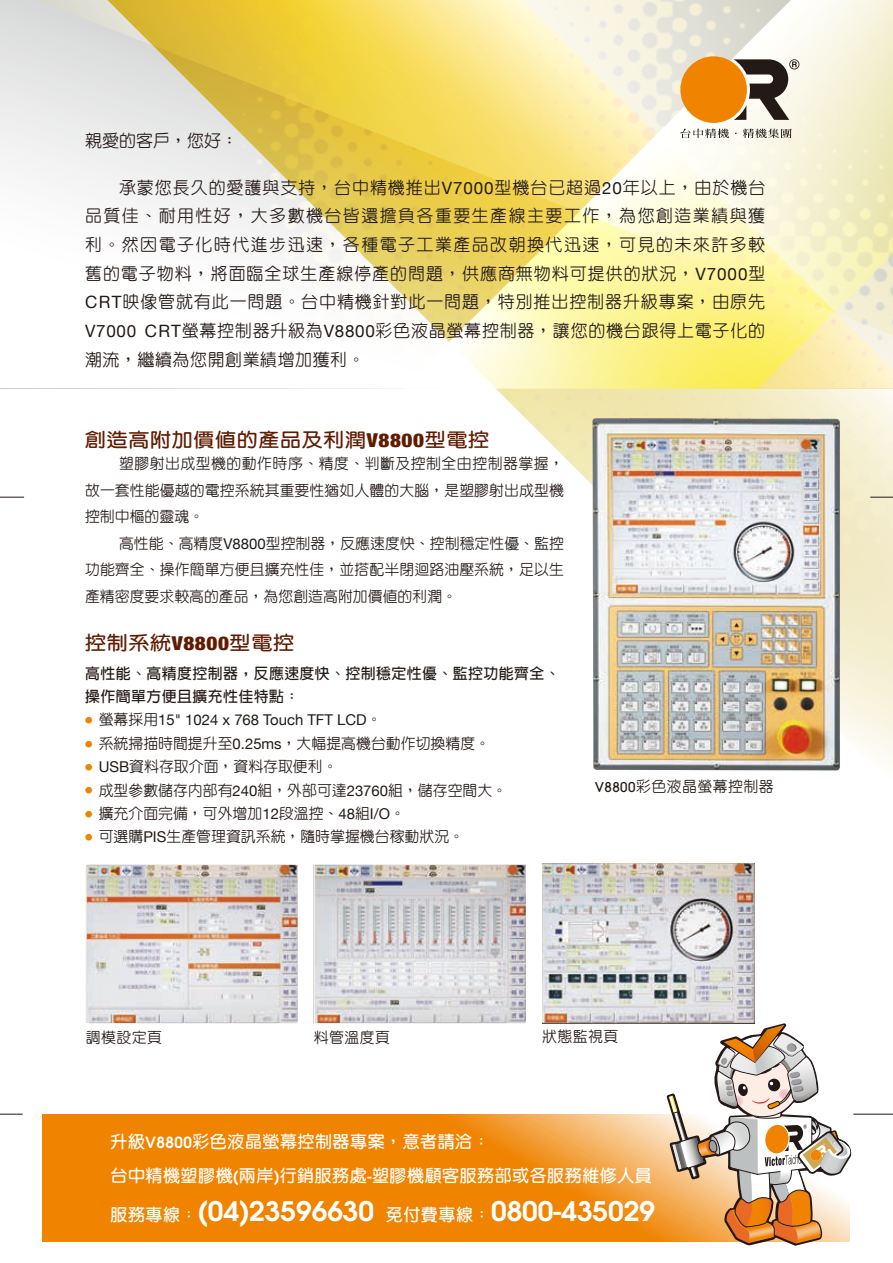
<style>
.page{position:relative;width:893px;height:1263px;background:#fff}
.page>*{position:absolute;margin:0;border:0;box-sizing:border-box;transform-origin:0 0}
.t1{font:600 29.7px "Avant Garde Gothic Itc T";color:#fff;scale:1.05 1}
.t2{font:700 19.2px "AR Yuan B5";letter-spacing:.03em;color:#601b00;scale:1.1 1}
.t3{font:500 16.95px/28.7px "AR Yuan B5";letter-spacing:.045em;color:#231916;text-align:justify}
.t4{font:700 16.95px/34px "AR Yuan B5";letter-spacing:.03em;color:#fff}
.t5{font:500 14.85px/26.5px "AR Yuan B5";color:#231916;text-align:justify}
.t6{font:700 14.85px/23.1px "AR New Hei B5";letter-spacing:.03em;color:#231916}
.t7{font:14.85px "Helvetica Neue";color:#231916}
.t8{font:500 14.85px "AR Yuan B5";letter-spacing:.03em;color:#231916}
.s1{font-family:"Helvetica Neue";font-weight:400}
.s2{font-family:"Helvetica Neue";font-weight:900;font-stretch:condensed}
.s3{font-family:"AR Yuan B5";font-weight:300;font-size:7.5px;color:#f08300}
.s4{font-family:"AR Yuan B5";font-weight:500}
.s5{font-weight:300;font-size:7.5px;color:#f08300}
.s6{font-family:"Avant Garde Gothic Itc T"}
.s7{font-family:"Avant Garde Gothic Itc T";font-weight:600}
.s8{font-family:"AR Yuan B5";font-weight:700;font-size:16.95px}
</style>
<div class="page">
<svg style="left:0;top:0;width:95px;height:189px"></svg>
<svg style="left:688px;top:685px;width:205px;height:86px"></svg>
<svg style="left:95px;top:0;width:307px;height:389px"></svg>
<svg style="left:402px;top:0;width:491px;height:389px;background:#f7edab"></svg>
<svg style="left:669px;top:41px;width:139px;height:97px"></svg>
<svg style="left:43px;top:1114px;width:611px;height:128px;background:#f0880c"></svg>
<img style="left:88px;top:866px;width:208px;height:156px">
<div style="left:85px;top:863px;width:214px;height:162px;border:2px solid #fff"></div>
<img style="left:316px;top:866px;width:208px;height:156px">
<div style="left:313px;top:863px;width:214px;height:162px;border:2px solid #fff"></div>
<img style="left:542px;top:863px;width:213px;height:160px">
<svg style="left:654px;top:1023px;width:213px;height:223px"></svg>
<svg style="left:0;top:1114px;width:23px;height:1px"></svg>
<svg style="left:870px;top:497px;width:23px;height:1px"></svg>
<svg style="left:0;top:497px;width:24px;height:1px"></svg>
<hr style="left:853px;top:1114px;width:40px;height:1px;background:#231916">
<img style="left:591px;top:418px;width:249px;height:352px">
<p class="t3" style="left:85px;top:126px;width:155px">親愛的客戶，您好：</p>
<p class="t3" style="left:85px;top:173px;width:682px;text-indent:34px">承蒙您長久的愛護與支持，台中精機推出<span class="s1">V7000</span>型機台已超過<span class="s1">20</span>年以上，由於機台品質佳、耐用性好，大多數機台皆還擔負各重要生產線主要工作，為您創造業績與獲利。然因電子化時代進步迅速，各種電子工業產品改朝換代迅速，可見的未來許多較舊的電子物料，將面臨全球生產線停產的問題，供應商無物料可提供的狀況，<span class="s1">V7000</span>型<span class="s1">CRT</span>映像管就有此一問題。台中精機針對此一問題，特別推出控制器升級專案，由原先<span class="s1">V7000 CRT</span>螢幕控制器升級為<span class="s1">V8800</span>彩色液晶螢幕控制器，讓您的機台跟得上電子化的潮流，繼續為您開創業績增加獲利。</p>
<p class="t2" style="left:85px;top:430px;width:369px">創造高附加價值的產品及利潤<span class="s2">V8800</span>型電控</p>
<p class="t5" style="left:85px;top:450px;width:480px;text-indent:34px">塑膠射出成型機的動作時序、精度、判斷及控制全由控制器掌握，故一套性能優越的電控系統其重要性猶如人體的大腦，是塑膠射出成型機控制中樞的靈魂。</p>
<p class="t5" style="left:85px;top:530px;width:480px;text-indent:34px">高性能、高精度<span class="s1">V8800</span>型控制器，反應速度快、控制穩定性優、監控功能齊全、操作簡單方便且擴充性佳，並搭配半閉迴路油壓系統，足以生產精密度要求較高的產品，為您創造高附加價值的利潤。</p>
<p class="t2" style="left:85px;top:634px;width:191px">控制系統<span class="s2">V8800</span>型電控</p>
<p class="t6" style="left:85px;top:661px;width:476px">高性能、高精度控制器，反應速度快、控制穩定性優、監控功能齊全、操作簡單方便且擴充性佳特點：</p>
<p class="t7" style="left:85px;top:709px;width:298px"><span class="s3">●</span> <span class="s4">螢幕採用</span>15" 1024 x 768 Touch TFT LCD<span class="s4">。</span></p>
<p class="t5" style="left:85px;top:730px;width:407px"><span class="s5">●</span> 系統掃描時間提升至<span class="s1">0.25ms</span>，大幅提高機台動作切換精度。</p>
<p class="t5" style="left:85px;top:753px;width:254px"><span class="s5">●</span> <span class="s1">USB</span>資料存取介面，資料存取便利。</p>
<p class="t5" style="left:85px;top:777px;width:424px"><span class="s5">●</span> 成型參數儲存內部有<span class="s1">240</span>組，外部可達<span class="s1">23760</span>組，儲存空間大。</p>
<p class="t5" style="left:85px;top:800px;width:321px"><span class="s5">●</span> 擴充介面完備，可外增加<span class="s1">12</span>段溫控、<span class="s1">48</span>組<span class="s1">I/O</span>。</p>
<p class="t5" style="left:85px;top:823px;width:381px"><span class="s5">●</span> 可選購<span class="s1">PIS</span>生產管理資訊系統，隨時掌握機台稼動狀況。</p>
<p class="t8" style="left:595px;top:779px;width:180px"><span class="s6">V8800</span>彩色液晶螢幕控制器</p>
<p class="t5" style="left:86px;top:1024px;width:78px">調模設定頁</p>
<p class="t5" style="left:314px;top:1024px;width:78px">料管溫度頁</p>
<p class="t5" style="left:542px;top:1023px;width:78px">狀態監視頁</p>
<p class="t4" style="left:111px;top:1124px;width:543px">升級<span class="s7">V8800</span>彩色液晶螢幕控制器專案，意者請洽：<br>台中精機塑膠機<span class="s7">(</span>兩岸<span class="s7">)</span>行銷服務處<span class="s7">-</span>塑膠機顧客服務部或各服務維修人員</p>
<h1 class="t1" style="left:111px;top:1193px;width:520px"><span class="s8">服務專線：</span>(04)23596630 <span class="s8">免付費專線：</span>0800-435029</h1>
</div>
